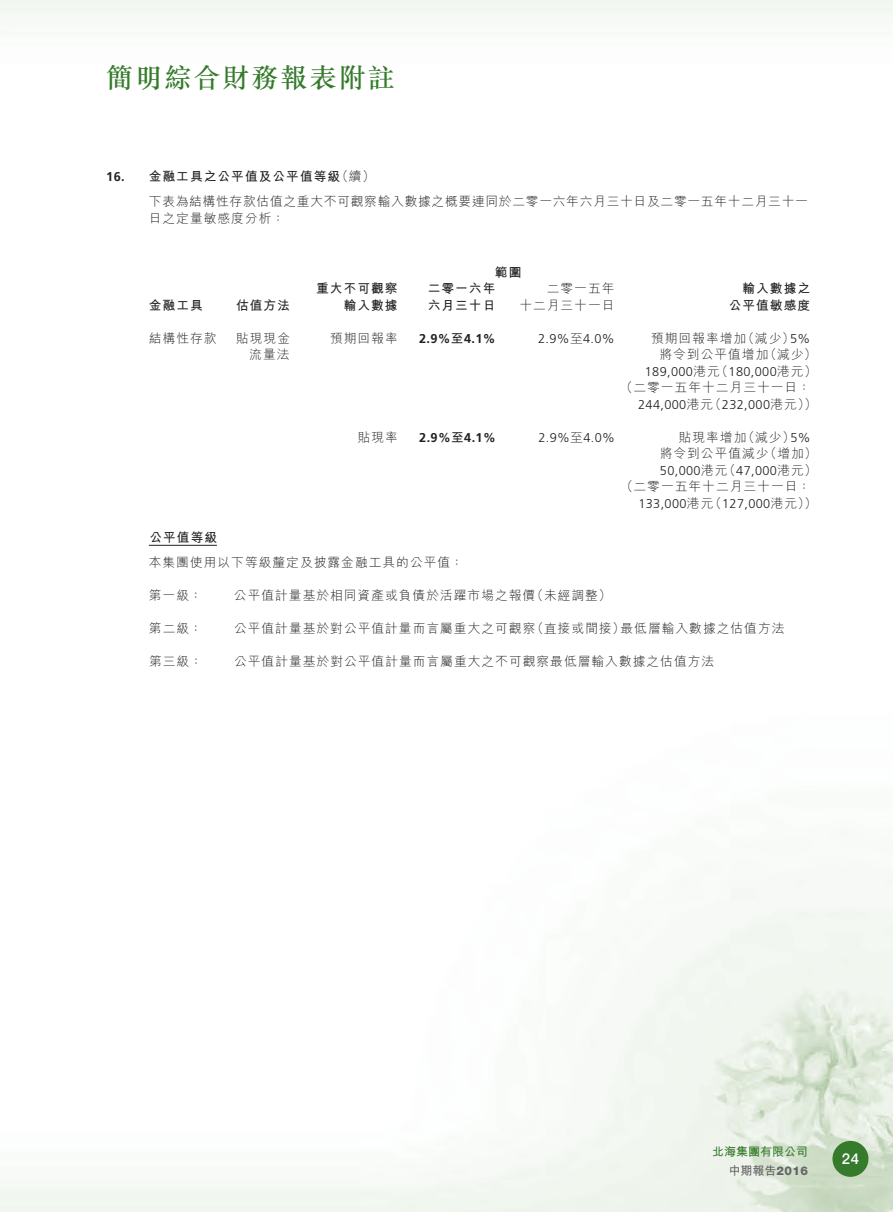
<style>
.page{position:relative;width:893px;height:1212px;background:#fff}
.page>*{position:absolute;margin:0;border:0;box-sizing:border-box;transform-origin:0 0}
.t1{font:500 27px "M Sung HK";letter-spacing:.075em;color:#357b2b}
.t2{font:500 15px "Helvetica Neue LT Std";color:#fff}
.t3{font:300 12.75px/16.5px "M Hei HK";letter-spacing:.08em;color:#231f20;text-align:right}
.t4{font:300 12.75px "Frutiger LT Std";letter-spacing:.03em;color:#231f20}
.t5{font:700 12.75px/16.5px "M Hei HK";letter-spacing:.08em;color:#231f20;text-align:right}
.t6{font:300 12.75px/16.5px "M Hei HK";letter-spacing:.055em;color:#231f20}
.t7{font:700 12.75px "Frutiger LT Std";color:#231f20}
.t8{font:700 12px "M Hei HK";color:#636366}
.t9{font:700 12px "M Hei HK";color:#357b2b}
.s1{font-family:"M Hei HK"}
.s2{font-family:"Helvetica Neue LT Std";font-weight:800}
</style>
<div class="page">
<img style="left:0;top:0;width:893px;height:1212px">
<div style="left:832px;top:1141px;width:36px;height:36px;background:#357b2b;border-radius:50%"></div>
<hr style="left:149px;top:545px;width:68px;height:1px;background:#231f20">
<h1 class="t1" style="left:106px;top:59px;width:290px">簡明綜合財務報表附註</h1>
<p class="t7" style="left:106px;top:170px;width:20px">16.</p>
<p class="t3" style="left:336px;top:168px;width:40px">（續(</p>
<p class="t5" style="left:149px;top:168px;width:193px">金融工具之公平值及公平值等級</p>
<p class="t6" style="left:149px;top:193px;width:661px">下表為結構性存款估值之重大不可觀察輸入數據之概要連同於二零一六年六月三十日及二零一五年十二月三十一日之定量敏感度分析：</p>
<p class="t5" style="left:149px;top:296px;width:55px">金融工具</p>
<p class="t3" style="left:149px;top:329px;width:69px">結構性存款</p>
<p class="t5" style="left:236px;top:296px;width:55px">估值方法</p>
<p class="t3" style="left:236px;top:329px;width:55px">貼現現金</p>
<p class="t3" style="left:249px;top:346px;width:42px">流量法</p>
<p class="t5" style="left:495px;top:263px;width:28px">範圍</p>
<p class="t5" style="left:316px;top:279px;width:83px">重大不可觀察輸入數據</p>
<p class="t5" style="left:428px;top:279px;width:69px;text-align:left">二零一六年六月三十日</p>
<p class="t3" style="left:519px;top:280px;width:97px">二零一五年<br>十二月三十一日</p>
<p class="t5" style="left:729px;top:279px;width:83px">輸入數據之公平值敏感度</p>
<p class="t3" style="left:330px;top:329px;width:69px">預期回報率</p>
<p class="t7" style="left:419px;top:331px;width:78px">2.9%<span class="s1">至</span>4.1%</p>
<p class="t3" style="left:358px;top:428px;width:42px">貼現率</p>
<p class="t7" style="left:419px;top:430px;width:78px">2.9%<span class="s1">至</span>4.1%</p>
<p class="t4" style="left:538px;top:331px;width:78px">2.9%<span class="s1">至</span>4.0%</p>
<p class="t4" style="left:538px;top:430px;width:78px">2.9%<span class="s1">至</span>4.0%</p>
<p class="t3" style="left:742px;top:329px;width:54px">（減少(</p>
<p class="t3" style="left:651px;top:329px;width:97px">預期回報率增加</p>
<p class="t4" style="left:790px;top:331px;width:22px">5%</p>
<p class="t3" style="left:659px;top:346px;width:110px">將令到公平值增加</p>
<p class="t4" style="left:715px;top:364px;width:103px"><span class="s1">（</span>180,000<span class="s1">港元(</span></p>
<p class="t3" style="left:764px;top:346px;width:54px">（減少(</p>
<p class="t4" style="left:645px;top:364px;width:77px">189,000<span class="s1">港元</span></p>
<p class="t3" style="left:620px;top:379px;width:192px">（二零一五年十二月三十一日：</p>
<p class="t4" style="left:709px;top:397px;width:110px"><span class="s1">（</span>232,000<span class="s1">港元 ((</span></p>
<p class="t4" style="left:638px;top:397px;width:77px">244,000<span class="s1">港元</span></p>
<p class="t3" style="left:742px;top:428px;width:54px">（減少(</p>
<p class="t3" style="left:679px;top:428px;width:69px">貼現率增加</p>
<p class="t4" style="left:790px;top:430px;width:22px">5%</p>
<p class="t3" style="left:660px;top:445px;width:110px">將令到公平值減少</p>
<p class="t4" style="left:723px;top:463px;width:95px"><span class="s1">（</span>47,000<span class="s1">港元(</span></p>
<p class="t3" style="left:764px;top:445px;width:54px">（增加(</p>
<p class="t4" style="left:660px;top:463px;width:69px">50,000<span class="s1">港元</span></p>
<p class="t3" style="left:620px;top:478px;width:192px">（二零一五年十二月三十一日：</p>
<p class="t4" style="left:709px;top:496px;width:110px"><span class="s1">（</span>127,000<span class="s1">港元 ((</span></p>
<p class="t4" style="left:638px;top:496px;width:77px">133,000<span class="s1">港元</span></p>
<p class="t5" style="left:149px;top:528px;width:69px">公平值等級</p>
<p class="t3" style="left:149px;top:553px;width:316px">本集團使用以下等級釐定及披露金融工具的公平值：</p>
<p class="t3" style="left:149px;top:586px;width:55px">第一級：</p>
<p class="t3" style="left:531px;top:586px;width:82px">（未經調整(</p>
<p class="t3" style="left:234px;top:586px;width:303px">公平值計量基於相同資產或負債於活躍市場之報價</p>
<p class="t3" style="left:149px;top:619px;width:55px">第二級：</p>
<p class="t3" style="left:531px;top:619px;width:95px">（直接或間接）</p>
<p class="t3" style="left:234px;top:619px;width:303px">公平值計量基於對公平值計量而言屬重大之可觀察</p>
<p class="t3" style="left:620px;top:619px;width:165px">最低層輸入數據之估值方法</p>
<p class="t3" style="left:149px;top:652px;width:55px">第三級：</p>
<p class="t3" style="left:234px;top:652px;width:482px">公平值計量基於對公平值計量而言屬重大之不可觀察最低層輸入數據之估值方法</p>
<p class="t9" style="left:712px;top:1143px;width:97px">北海集團有限公司</p>
<p class="t8" style="left:729px;top:1161px;width:81px">中期報告<span class="s2">2016</span></p>
<p class="t2" style="left:842px;top:1149px;width:19px">24</p>
</div>
